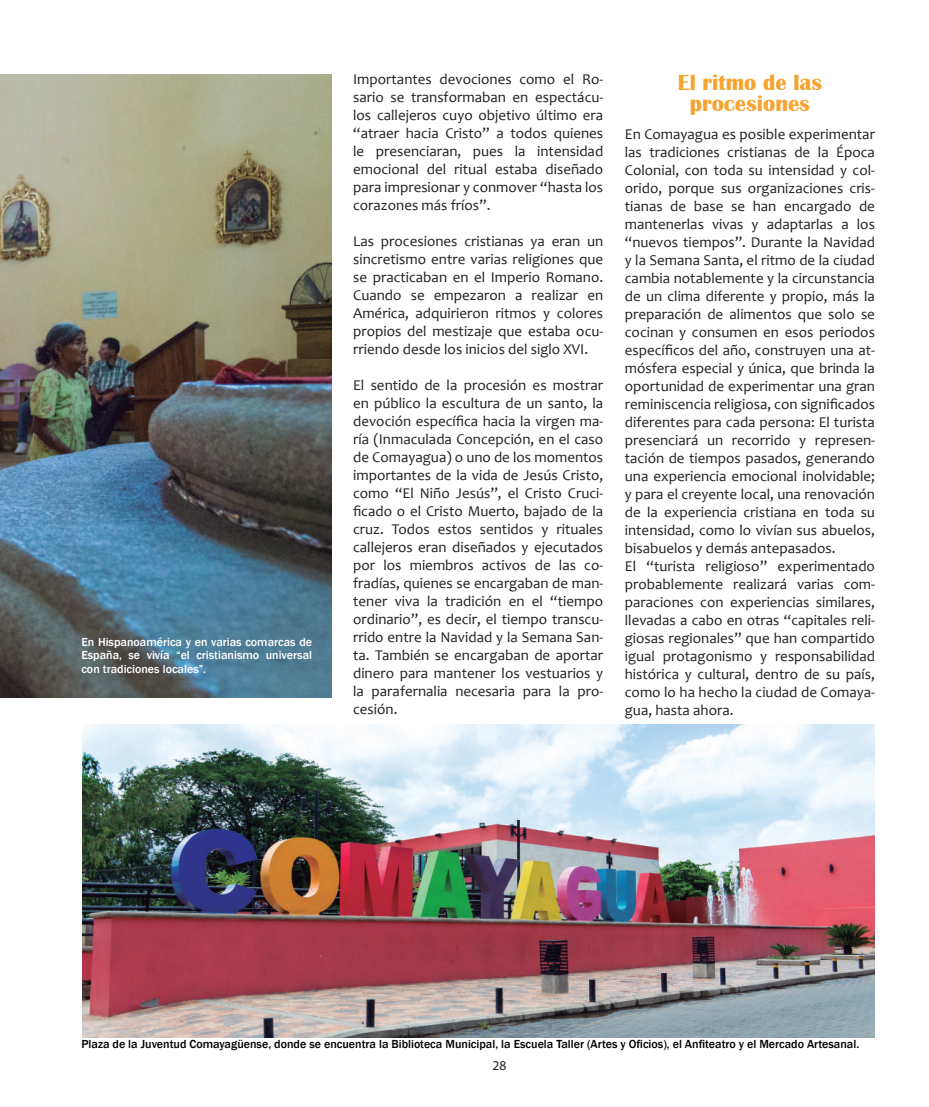
<style>
.page{position:relative;width:929px;height:1107px;background:#fff}
.page>*{position:absolute;margin:0;border:0;box-sizing:border-box;transform-origin:0 0}
.t1{font:700 22.5px/21px "Britannic";color:#f5a42f;text-align:center}
.t2{font:15px/18px "Candara";color:#231f20;text-align:justify}
.t3{font:13.5px "Myriad Pro";color:#231f20}
.t4{font:500 12px "Franklin Gothic";color:#000}
.t5{font:500 12px/13.5px "Franklin Gothic";color:#fff;text-align:justify}
</style>
<div class="page">
<img style="left:0;top:75px;width:331px;height:623px">
<img style="left:82px;top:724px;width:793px;height:313px">
<p class="t5" style="left:81px;top:635px;width:232px">En Hispanoamérica y en varias comarcas de España, se vivía “el cristianismo universal con tradiciones locales”.</p>
<p class="t2" style="left:353px;top:70px;width:252px">Importantes devociones como el Ro&shy;sario se transformaban en espectácu&shy;los callejeros cuyo objetivo último era “atraer hacia Cristo” a todos quienes le presenciaran, pues la intensidad emocional del ritual estaba diseñado para impresionar y conmover “hasta los corazones más fríos”.</p>
<p class="t2" style="left:353px;top:232px;width:252px">Las procesiones cristianas ya eran un sincretismo entre varias religiones que se practicaban en el Imperio Romano.<br>Cuando se empezaron a realizar en América, adquirieron ritmos y colores propios del mestizaje que estaba ocu&shy;rriendo desde los inicios del siglo XVI.</p>
<p class="t2" style="left:353px;top:376px;width:252px">El sentido de la procesión es mostrar en público la escultura de un santo, la devoción específica hacia la virgen ma&shy;ría (Inmaculada Concepción, en el caso de Comayagua) o uno de los momentos importantes de la vida de Jesús Cristo, como “El Niño Jesús”, el Cristo Cruci&shy;ficado o el Cristo Muerto, bajado de la cruz. Todos estos sentidos y rituales callejeros eran diseñados y ejecutados por los miembros activos de las co&shy;fradías, quienes se encargaban de man&shy;tener viva la tradición en el “tiempo ordinario”, es decir, el tiempo transcu&shy;rrido entre la Navidad y la Semana San&shy;ta. También se encargaban de aportar dinero para mantener los vestuarios y la parafernalia necesaria para la pro&shy;cesión.</p>
<h1 class="t1" style="left:678px;top:72px;width:146px">El ritmo de las procesiones</h1>
<p class="t2" style="left:625px;top:125px;width:252px;text-align:left">En Comayagua es posible experimentar las tradiciones cristianas de la Época Colonial, con toda su intensidad y col&shy;orido, porque sus organizaciones cris&shy;tianas de base se han encargado de mantenerlas vivas y adaptarlas a los “nuevos tiempos”. Durante la Navidad y la Semana Santa, el ritmo de la ciudad cambia notablemente y la circunstancia de un clima diferente y propio, más la preparación de alimentos que solo se cocinan y consumen en esos periodos específicos del año, construyen una at&shy;mósfera especial y única, que brinda la oportunidad de experimentar una gran reminiscencia religiosa, con significados diferentes para cada persona: El turista presenciará un recorrido y represen&shy;tación de tiempos pasados, generando una experiencia emocional inolvidable; y para el creyente local, una renovación de la experiencia cristiana en toda su intensidad, como lo vivían sus abuelos, bisabuelos y demás antepasados.<br>El “turista religioso” experimentado probablemente realizará varias com&shy;paraciones con experiencias similares, llevadas a cabo en otras “capitales reli&shy;giosas regionales” que han compartido igual protagonismo y responsabilidad histórica y cultural, dentro de su país, como lo ha hecho la ciudad de Comaya&shy;gua, hasta ahora.</p>
<p class="t4" style="left:81px;top:1037px;width:779px">Plaza de la Juventud Comayagüense, donde se encuentra la Biblioteca Municipal, la Escuela Taller (Artes y Oficios), el Anfiteatro y el Mercado Artesanal.</p>
<p class="t3" style="left:492px;top:1057px;width:15px">28</p>
</div>
